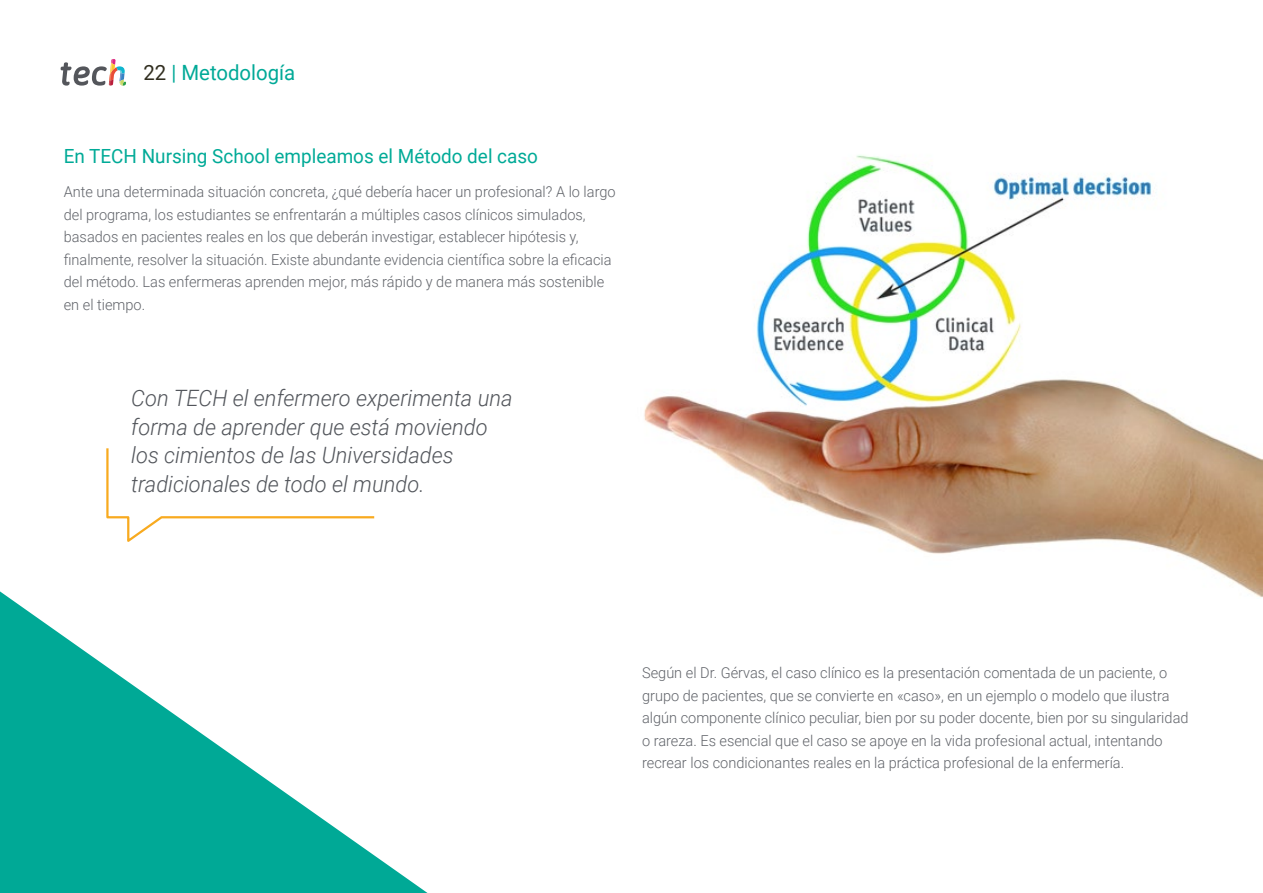
<style>
.page{position:relative;width:1263px;height:893px;background:#fff}
.page>*{position:absolute;margin:0;border:0;box-sizing:border-box;transform-origin:0 0}
.t1{font:italic 300 22.5px/28.5px "Roboto";color:#52555b}
.t2{font:21px "Roboto";color:#00a997}
.t3{font:19.5px "Roboto";color:#00aa97}
.t4{font:300 15px/22.5px "Roboto";color:#61646a}
.s1{color:#312e20}
</style>
<div class="page">
<img style="left:644px;top:155px;width:619px;height:443px">
<svg style="left:61px;top:59px;width:65px;height:27px"></svg>
<svg style="left:106px;top:448px;width:269px;height:94px"></svg>
<svg style="left:0;top:591px;width:427px;height:302px"></svg>
<h2 class="t2" style="left:144px;top:57px;width:153px"><span class="s1">22</span> | Metodología</h2>
<h3 class="t3" style="left:64px;top:143px;width:476px">En TECH Nursing School empleamos el Método del caso</h3>
<p class="t4" style="left:64px;top:180px;width:553px">Ante una determinada situación concreta, ¿qué debería hacer un profesional? A lo largo del programa, los estudiantes se enfrentarán a múltiples casos clínicos simulados, basados en pacientes reales en los que deberán investigar, establecer hipótesis y, finalmente, resolver la situación. Existe abundante evidencia científica sobre la eficacia del método. Las enfermeras aprenden mejor, más rápido y de manera más sostenible en el tiempo.</p>
<h1 class="t1" style="left:131px;top:383px;width:383px">Con TECH el enfermero experimenta una forma de aprender que está moviendo los cimientos de las Universidades tradicionales de todo el mundo.</h1>
<p class="t4" style="left:642px;top:661px;width:548px">Según el Dr. Gérvas, el caso clínico es la presentación comentada de un paciente, o grupo de pacientes, que se convierte en «caso», en un ejemplo o modelo que ilustra algún componente clínico peculiar, bien por su poder docente, bien por su singularidad o rareza. Es esencial que el caso se apoye en la vida profesional actual, intentando recrear los condicionantes reales en la práctica profesional de la enfermería.</p>
</div>
